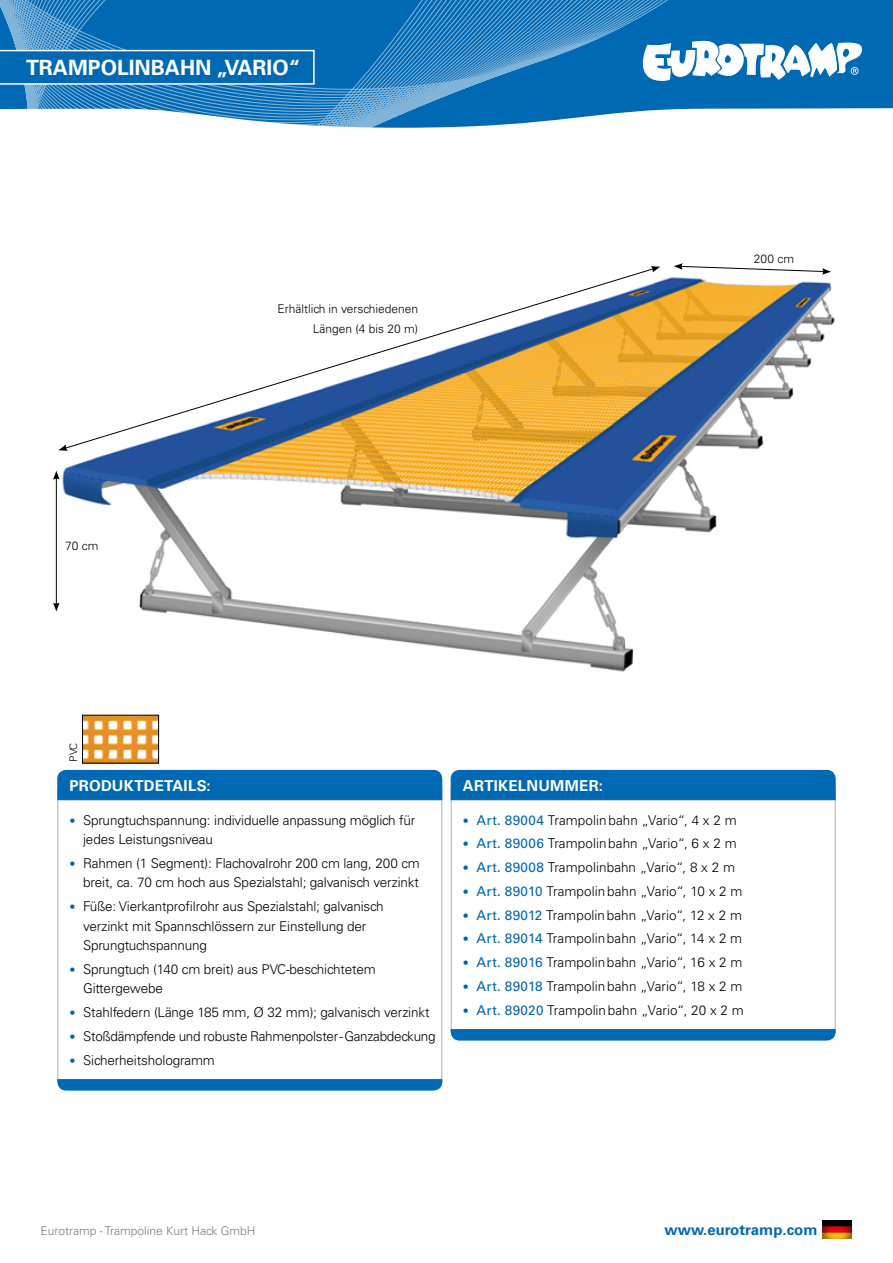
<style>
.page{position:relative;width:893px;height:1263px;background:#fff}
.page>*{position:absolute;margin:0;border:0;box-sizing:border-box;transform-origin:0 0}
.t1{font:700 21px "Univers LT Std";color:#fff}
.t2{font:700 15px "Univers LT Std";letter-spacing:.015em;color:#fff}
.t3{font:700 15px "Univers LT Std";color:#0069b4}
.t4{font:300 13.5px/19.5px "Univers LT Std";letter-spacing:-.01em;color:#000}
.t5{font:300 12px/19.5px "Univers LT Std";color:#000;text-align:right}
.t6{font:300 12px "Univers LT Std";color:#7c7b7b}
.t7{font:300 10.5px "Univers LT Std";color:#000}
.s1{font-size:12px;color:#0063af}
.s2{font-weight:400;color:#0063af}
</style>
<div class="page">
<div style="left:703px;top:0;width:190px;height:109px;background:#0069b4"></div>
<svg style="left:0;top:0;width:703px;height:128px;background:#3286c2"></svg>
<svg style="left:643px;top:38px;width:219px;height:43px"></svg>
<img style="left:55px;top:266px;width:780px;height:406px">
<div style="left:451px;top:788px;width:384px;height:244px;background:#fff;border:1px solid #b0b0b0"></div>
<div style="left:57px;top:787px;width:385px;height:294px;background:#fff;border:1px solid #b0b0b0"></div>
<svg style="left:0;top:50px;width:315px;height:35px;background:#1675ba"></svg>
<svg style="left:674px;top:263px;width:157px;height:12px"></svg>
<svg style="left:64px;top:268px;width:590px;height:181px"></svg>
<svg style="left:651px;top:266px;width:9px;height:6px"></svg>
<svg style="left:58px;top:444px;width:10px;height:7px"></svg>
<svg style="left:57px;top:769px;width:386px;height:32px;background:#0e71b8"></svg>
<svg style="left:57px;top:1078px;width:386px;height:13px;background:#1e7abc"></svg>
<svg style="left:450px;top:1028px;width:386px;height:13px;background:#1e7abc"></svg>
<svg style="left:450px;top:769px;width:386px;height:32px;background:#0e71b8"></svg>
<img style="left:823px;top:1221px;width:29px;height:17px">
<hr style="left:56px;top:477px;width:1px;height:128px;background:#000">
<svg style="left:53px;top:471px;width:7px;height:9px"></svg>
<svg style="left:53px;top:602px;width:7px;height:9px"></svg>
<img style="left:84px;top:717px;width:73px;height:44px">
<div style="left:82px;top:715px;width:77px;height:48px;border:1px solid #000"></div>
<h1 class="t1" style="left:26px;top:55px;width:276px">TRAMPOLINBAHN „VARIO“</h1>
<p class="t5" style="left:277px;top:299px;width:142px">Erhältlich in verschiedenen<br>Längen (4 bis 20 m)</p>
<p class="t5" style="left:754px;top:249px;width:42px">200 cm</p>
<p class="t5" style="left:65px;top:536px;width:35px">70 cm</p>
<p class="t7" style="left:67px;top:762px;width:21px;rotate:-90deg">PVC</p>
<p class="t2" style="left:70px;top:777px;width:143px">PRODUKTDETAILS:</p>
<p class="t2" style="left:463px;top:777px;width:141px">ARTIKELNUMMER:</p>
<p class="t4" style="left:83px;top:810px;width:334px;text-indent:-13px"><span class="s1">•</span> Sprungtuchspannung: individuelle anpassung möglich für jedes Leistungsniveau</p>
<p class="t4" style="left:70px;top:853px;width:352px;text-align:right"><span class="s1">•</span> Rahmen (1 Segment): Flachovalrohr 200 cm lang, 200 cm breit, ca. 70 cm hoch aus Spezialstahl; galvanisch verzinkt</p>
<p class="t4" style="left:83px;top:896px;width:302px;text-indent:-13px"><span class="s1">•</span> Füße: Vierkantprofilrohr aus Spezialstahl; galvanisch verzinkt mit Spannschlössern zur Einstellung der<br>Sprungtuchspannung</p>
<p class="t4" style="left:83px;top:959px;width:294px;text-indent:-13px"><span class="s1">•</span> Sprungtuch (140 cm breit) aus PVC-beschichtetem<br>Gittergewebe</p>
<p class="t4" style="left:70px;top:1002px;width:362px"><span class="s1">•</span> Stahlfedern (Länge 185 mm, Ø 32 mm); galvanisch verzinkt</p>
<p class="t4" style="left:70px;top:1026px;width:368px"><span class="s1">•</span> Stoßdämpfende und robuste Rahmenpolster-Ganzabdeckung</p>
<p class="t4" style="left:70px;top:1050px;width:147px"><span class="s1">•</span> Sicherheitshologramm</p>
<p class="t4" style="left:463px;top:810px;width:275px"><span class="s1">•</span> <span class="s2">Art. 89004</span> Trampolinbahn „Vario“, 4 x 2 m</p>
<p class="t4" style="left:463px;top:834px;width:275px"><span class="s1">•</span> <span class="s2">Art. 89006</span> Trampolinbahn „Vario“, 6 x 2 m</p>
<p class="t4" style="left:463px;top:857px;width:274px"><span class="s1">•</span> <span class="s2">Art. 89008</span> Trampolinbahn „Vario“, 8 x 2 m</p>
<p class="t4" style="left:463px;top:881px;width:281px"><span class="s1">•</span> <span class="s2">Art. 89010</span> Trampolinbahn „Vario“, 10 x 2 m</p>
<p class="t4" style="left:463px;top:905px;width:281px"><span class="s1">•</span> <span class="s2">Art. 89012</span> Trampolinbahn „Vario“, 12 x 2 m</p>
<p class="t4" style="left:463px;top:929px;width:281px"><span class="s1">•</span> <span class="s2">Art. 89014</span> Trampolinbahn „Vario“, 14 x 2 m</p>
<p class="t4" style="left:463px;top:952px;width:281px"><span class="s1">•</span> <span class="s2">Art. 89016</span> Trampolinbahn „Vario“, 16 x 2 m</p>
<p class="t4" style="left:463px;top:976px;width:281px"><span class="s1">•</span> <span class="s2">Art. 89018</span> Trampolinbahn „Vario“, 18 x 2 m</p>
<p class="t4" style="left:463px;top:1000px;width:282px"><span class="s1">•</span> <span class="s2">Art. 89020</span> Trampolinbahn „Vario“, 20 x 2 m</p>
<p class="t6" style="left:40px;top:1223px;width:217px">Eurotramp - Trampoline Kurt Hack GmbH</p>
<p class="t3" style="left:664px;top:1221px;width:155px">www.eurotramp.com</p>
</div>
